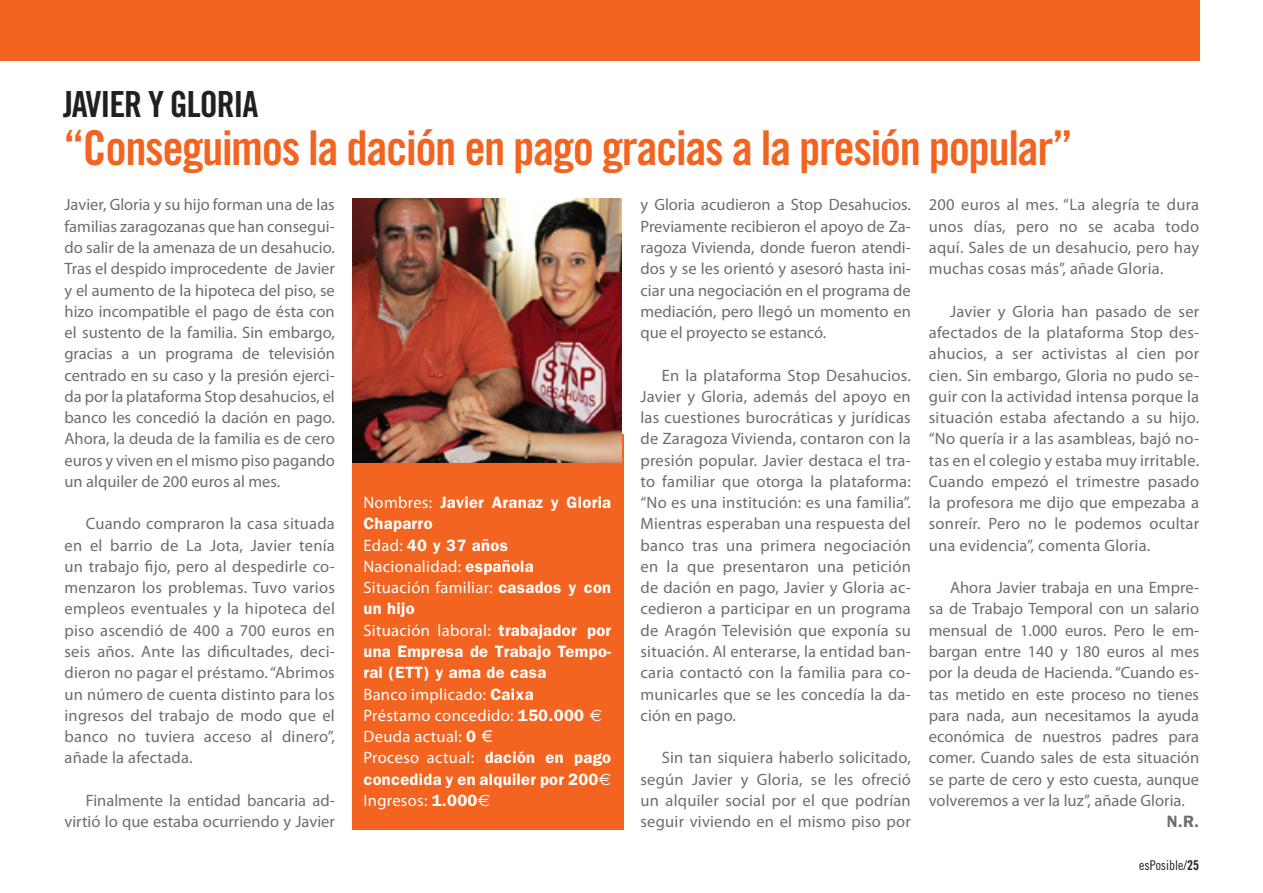
<style>
.page{position:relative;width:1263px;height:893px;background:#fff}
.page>*{position:absolute;margin:0;border:0;box-sizing:border-box;transform-origin:0 0}
.t1{font:48px "Trade Gothic Bold Cond Twenty";letter-spacing:-.03em;color:#f36421}
.t2{font:36px "Trade Gothic Bold Cond Twenty";letter-spacing:-.03em;color:#231f20}
.t3{font:16.5px/21.3px "Myriad Pro";letter-spacing:.01em;color:#6c6d70;text-align:justify}
.t4{font:600 16.5px/21.3px "Franklin Gothic";letter-spacing:.02em;color:#fff}
.t5{font:16.5px/21.3px "Myriad Pro";letter-spacing:.02em;color:#fff}
.t6{font:600 16.5px "Franklin Gothic";color:#6c6d70}
.t7{font:13.5px "Trade Gothic Cond Eighteen";color:#231f20}
.s1{font-family:"Myriad Pro";font-weight:400}
.s2{font-family:"Franklin Gothic";font-weight:600}
.s3{font-family:"Euro Sans"}
.s4{font-family:"Euro Sans";font-weight:400}
.s5{font-family:"Trade Gothic Bold Cond Twenty"}
</style>
<div class="page">
<div style="left:353px;top:434px;width:271px;height:395px;background:#f36421"></div>
<img style="left:352px;top:199px;width:270px;height:264px">
<div style="left:0;top:0;width:1199px;height:61px;background:#f36421"></div>
<p class="t2" style="left:63px;top:82px;width:197px">JAVIER Y GLORIA</p>
<p class="t1" style="left:63px;top:118px;width:1012px">“Conseguimos la dación en pago gracias a la presión popular”</p>
<p class="t3" style="left:65px;top:194px;width:272px">Javier, Gloria y su hijo forman una de las familias zaragozanas que han consegui&shy;do salir de la amenaza de un desahucio.<br>Tras el despido improcedente de Javier y el aumento de la hipoteca del piso, se hizo incompatible el pago de ésta con el sustento de la familia. Sin embargo, gracias a un programa de televisión centrado en su caso y la presión ejerci&shy;da por la plataforma Stop desahucios, el banco les concedió la dación en pago.<br>Ahora, la deuda de la familia es de cero euros y viven en el mismo piso pagando un alquiler de 200 euros al mes.</p>
<p class="t3" style="left:65px;top:513px;width:272px;text-indent:21px">Cuando compraron la casa situada en el barrio de La Jota, Javier tenía un trabajo fijo, pero al despedirle co&shy;menzaron los problemas. Tuvo varios empleos eventuales y la hipoteca del piso ascendió de 400 a 700 euros en seis años. Ante las dificultades, deci&shy;dieron no pagar el préstamo. “Abrimos un número de cuenta distinto para los ingresos del trabajo de modo que el banco no tuviera acceso al dinero”, añade la afectada.</p>
<p class="t3" style="left:65px;top:789px;width:272px;text-align:right">Finalmente la entidad bancaria ad&shy;virtió lo que estaba ocurriendo y Javier</p>
<p class="t3" style="left:640px;top:194px;width:272px">y Gloria acudieron a Stop Desahucios.<br>Previamente recibieron el apoyo de Za&shy;ragoza Vivienda, donde fueron atendi&shy;dos y se les orientó y asesoró hasta ini&shy;ciar una negociación en el programa de mediación, pero llegó un momento en que el proyecto se estancó.</p>
<p class="t3" style="left:640px;top:364px;width:272px;text-indent:21px">En la plataforma Stop Desahucios.<br>Javier y Gloria, además del apoyo en las cuestiones burocráticas y jurídicas de Zaragoza Vivienda, contaron con la presión popular. Javier destaca el tra&shy;to familiar que otorga la plataforma: “No es una institución: es una familia”.<br>Mientras esperaban una respuesta del banco tras una primera negociación en la que presentaron una petición de dación en pago, Javier y Gloria ac&shy;cedieron a participar en un programa de Aragón Televisión que exponía su situación. Al enterarse, la entidad ban&shy;caria contactó con la familia para co&shy;municarles que se les concedía la da&shy;ción en pago.</p>
<p class="t3" style="left:640px;top:747px;width:272px;text-indent:21px">Sin tan siquiera haberlo solicitado, según Javier y Gloria, se les ofreció un alquiler social por el que podrían seguir viviendo en el mismo piso por</p>
<p class="t3" style="left:929px;top:194px;width:272px">200 euros al mes. “La alegría te dura unos días, pero no se acaba todo aquí. Sales de un desahucio, pero hay muchas cosas más”, añade Gloria.</p>
<p class="t3" style="left:929px;top:300px;width:272px;text-indent:21px">Javier y Gloria han pasado de ser afectados de la plataforma Stop des&shy;ahucios, a ser activistas al cien por cien. Sin embargo, Gloria no pudo se&shy;guir con la actividad intensa porque la situación estaba afectando a su hijo. “No quería ir a las asambleas, bajó no&shy;tas en el colegio y estaba muy irritable.<br>Cuando empezó el trimestre pasado la profesora me dijo que empezaba a sonreír. Pero no le podemos ocultar una evidencia”, comenta Gloria.</p>
<p class="t3" style="left:929px;top:577px;width:272px;text-indent:21px">Ahora Javier trabaja en una Empre&shy;sa de Trabajo Temporal con un salario mensual de 1.000 euros. Pero le em&shy;bargan entre 140 y 180 euros al mes por la deuda de Hacienda. “Cuando es&shy;tas metido en este proceso no tienes para nada, aun necesitamos la ayuda económica de nuestros padres para comer. Cuando sales de esta situación se parte de cero y esto cuesta, aunque volveremos a ver la luz”, añade Gloria.</p>
<p class="t6" style="left:1167px;top:812px;width:34px">N.R.</p>
<p class="t4" style="left:363px;top:491px;width:249px"><span class="s1">Nombres:</span> Javier Aranaz y Gloria<br>Chaparro</p>
<p class="t4" style="left:363px;top:534px;width:146px"><span class="s1">Edad:</span> 40 y 37 años</p>
<p class="t5" style="left:363px;top:555px;width:172px">Nacionalidad: <span class="s2">española</span></p>
<p class="t5" style="left:363px;top:577px;width:249px">Situación familiar: <span class="s2">casados y con un hijo</span></p>
<p class="t4" style="left:363px;top:619px;width:249px;text-align:justify"><span class="s1">Situación laboral:</span> trabajador por una Empresa de Trabajo Tempo&shy;ral (ETT) y ama de casa</p>
<p class="t5" style="left:363px;top:683px;width:172px">Banco implicado: <span class="s2">Caixa</span></p>
<p class="t5" style="left:363px;top:704px;width:240px">Préstamo concedido: <span class="s2">150.000</span> <span class="s3">€</span></p>
<p class="t5" style="left:363px;top:726px;width:125px">Deuda actual: <span class="s2">0 €</span></p>
<p class="t4" style="left:363px;top:746px;width:249px"><span class="s1">Proceso actual:</span> dación en pago concedida y en alquiler por 200<span class="s4">€</span></p>
<p class="t5" style="left:363px;top:789px;width:128px">Ingresos: <span class="s2">1.000</span><span class="s3">€</span></p>
<p class="t7" style="left:1139px;top:858px;width:61px">esPosible/<span class="s5">25</span></p>
</div>
